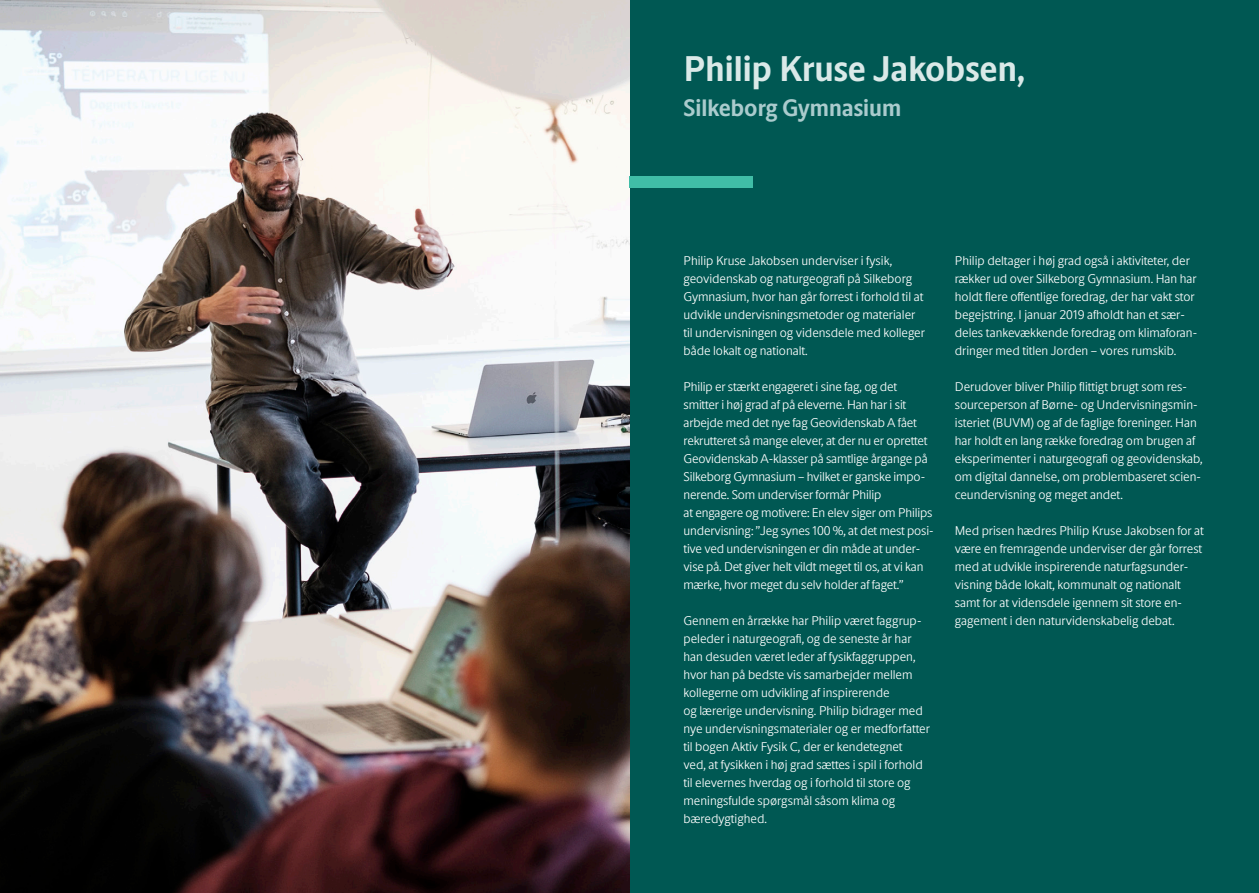
<style>
.page{position:relative;width:1259px;height:893px;background:#fff}
.page>*{position:absolute;margin:0;border:0;box-sizing:border-box;transform-origin:0 0}
.Header_-_Name{font:700 36px "Novo Apply Sans";color:#dae9e8}
.Header_-_sub{font:700 24px "Novo Apply Sans";color:#aacbcd}
.bread{font:300 12.75px/18px "Novo Apply Sans";color:#fff}
</style>
<div class="page">
<div style="left:629px;top:0;width:630px;height:893px;background:#005853"></div>
<img style="left:0;top:0;width:629px;height:893px">
<div style="left:629px;top:176px;width:124px;height:11px;background:#40bda7"></div>
<p class="Header_-_Name" style="left:683px;top:43px;width:343px">Philip Kruse Jakobsen,</p>
<p class="Header_-_sub" style="left:683px;top:90px;width:219px">Silkeborg Gymnasium</p>
<p class="bread" style="left:683px;top:251px;width:243px">Philip Kruse Jakobsen underviser i fysik, geovidenskab og naturgeografi på Silkeborg Gymnasium, hvor han går forrest i forhold til at udvikle undervisningsmetoder og materialer til undervisningen og vidensdele med kolleger både lokalt og nationalt.</p>
<p class="bread" style="left:683px;top:377px;width:246px">Philip er stærkt engageret i sine fag, og det smitter i høj grad af på eleverne. Han har i sit arbejde med det nye fag Geovidenskab A fået rekrutteret så mange elever, at der nu er oprettet Geovidenskab A-klasser på samtlige årgange på Silkeborg Gymnasium – hvilket er ganske impo&shy;nerende. Som underviser formår Philip</p>
<p class="bread" style="left:683px;top:503px;width:252px">at engagere og motivere: En elev siger om Philips undervisning: ”Jeg synes 100 %, at det mest posi&shy;tive ved undervisningen er din måde at under&shy;vise på. Det giver helt vildt meget til os, at vi kan mærke, hvor meget du selv holder af faget.”</p>
<p class="bread" style="left:683px;top:611px;width:239px">Gennem en årrække har Philip været faggrup&shy;peleder i naturgeografi, og de seneste år har han desuden været leder af fysikfaggruppen, hvor han på bedste vis samarbejder mellem kollegerne om udvikling af inspirerende</p>
<p class="bread" style="left:683px;top:701px;width:248px">og lærerige undervisning. Philip bidrager med nye undervisningsmaterialer og er medforfatter</p>
<p class="bread" style="left:683px;top:737px;width:241px">til bogen Aktiv Fysik C, der er kendetegnet ved, at fysikken i høj grad sættes i spil i forhold til elevernes hverdag og i forhold til store og meningsfulde spørgsmål såsom klima og bæredygtighed.</p>
<p class="bread" style="left:955px;top:251px;width:244px">Philip deltager i høj grad også i aktiviteter, der rækker ud over Silkeborg Gymnasium. Han har holdt flere offentlige foredrag, der har vakt stor begejstring. I januar 2019 afholdt han et sær&shy;deles tankevækkende foredrag om klimaforan&shy;dringer med titlen Jorden – vores rumskib.</p>
<p class="bread" style="left:955px;top:377px;width:249px">Derudover bliver Philip flittigt brugt som res&shy;sourceperson af Børne- og Undervisningsmin&shy;isteriet (BUVM) og af de faglige foreninger. Han har holdt en lang række foredrag om brugen af eksperimenter i naturgeografi og geovidenskab, om digital dannelse, om problembaseret scien&shy;ceundervisning og meget andet.</p>
<p class="bread" style="left:955px;top:521px;width:250px">Med prisen hædres Philip Kruse Jakobsen for at være en fremragende underviser der går forrest med at udvikle inspirerende naturfagsunder&shy;visning både lokalt, kommunalt og nationalt samt for at vidensdele igennem sit store en&shy;gagement i den naturvidenskabelig debat.</p>
</div>
